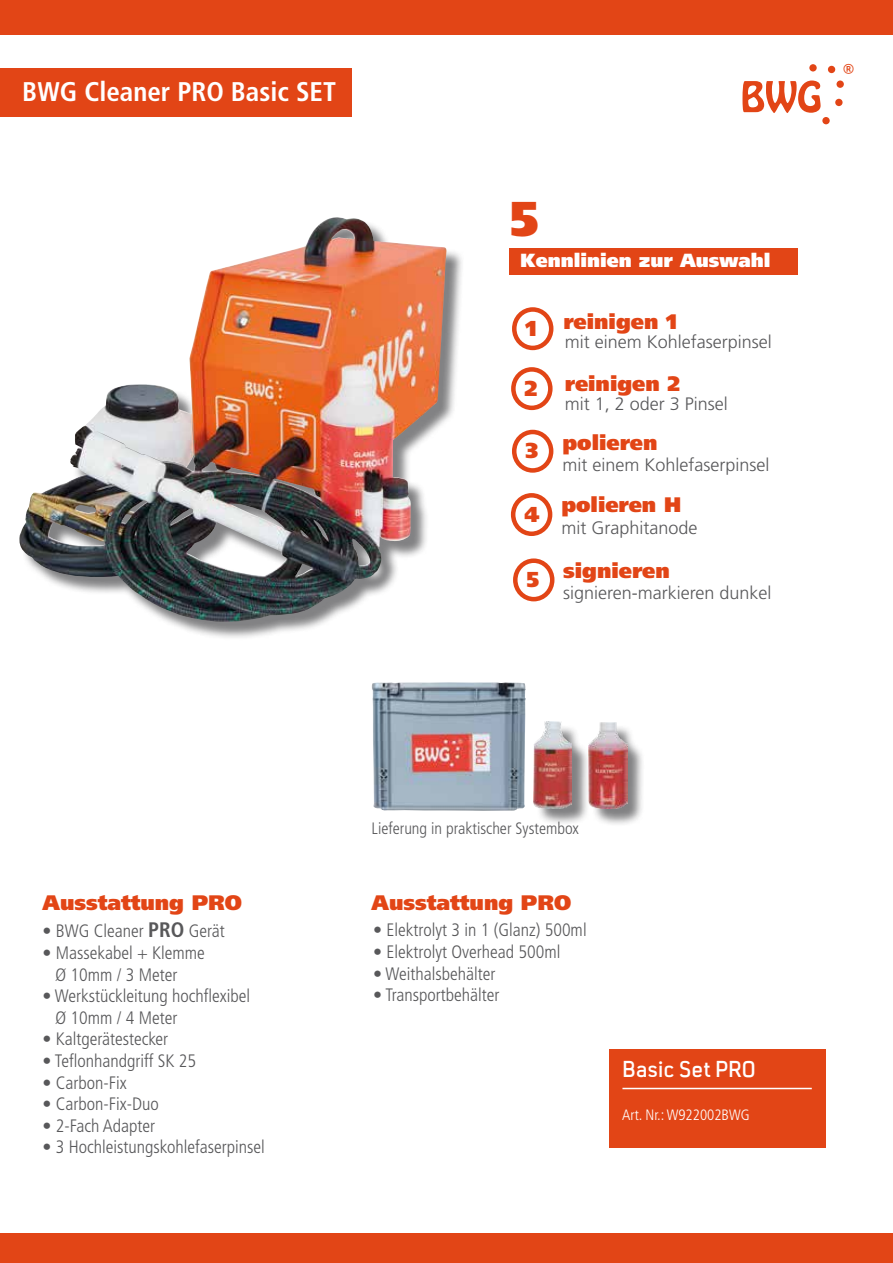
<style>
.page{position:relative;width:893px;height:1263px;background:#fff}
.page>*{position:absolute;margin:0;border:0;box-sizing:border-box;transform-origin:0 0}
.t1{font:900 48.9px "Frutiger LT Std";color:#e24516}
.t2{font:700 condensed 27px "Frutiger LT Std";color:#fff}
.t3{font:600 24px "Neustadt";color:#fff}
.t4{font:900 21.6px "Frutiger LT Std";color:#e24516}
.t5{font:900 21px "Frutiger LT Std";color:#e24516}
.t6{font:900 19.05px "Frutiger LT Std";color:#fff}
.t7{font:300 condensed 18px/21.6px "Frutiger LT Std";color:#58585a}
.t8{font:300 18px "Frutiger LT Std";color:#58585a}
.t9{font:300 condensed 16.5px "Frutiger LT Std";color:#58585a}
.t10{font:300 condensed 15px "Frutiger LT Std";color:#fff}
.t11{font:600 12.45px "Neustadt";color:#e24516}
.s1{font-weight:700;font-size:21px}
</style>
<div class="page">
<div style="left:0;top:1233px;width:893px;height:30px;background:#e24516"></div>
<div style="left:0;top:0;width:893px;height:34px;background:#e24516"></div>
<svg style="left:742px;top:80px;width:79px;height:33px"></svg>
<div style="left:809px;top:64px;width:8px;height:7px;background:#e24516;border-radius:50%"></div>
<div style="left:835px;top:99px;width:7px;height:7px;background:#e24516;border-radius:50%"></div>
<div style="left:836px;top:81px;width:8px;height:7px;background:#e24516;border-radius:50%"></div>
<div style="left:828px;top:66px;width:7px;height:7px;background:#e24516;border-radius:50%"></div>
<div style="left:822px;top:117px;width:8px;height:7px;background:#e24516;border-radius:50%"></div>
<div style="left:609px;top:1049px;width:216px;height:99px;background:#e24516"></div>
<hr style="left:622px;top:1088px;width:190px;height:1px;background:#fff">
<div style="left:0;top:68px;width:352px;height:49px;background:#e24516"></div>
<div style="left:510px;top:248px;width:288px;height:26px;background:#e24516"></div>
<div style="left:536px;top:725px;width:54px;height:101px;background:#58585a;opacity:.75"></div>
<img style="left:533px;top:722px;width:39px;height:86px">
<div style="left:592px;top:724px;width:54px;height:103px;background:#58585a;opacity:.75"></div>
<img style="left:589px;top:722px;width:38px;height:86px">
<img style="left:372px;top:682px;width:154px;height:129px">
<div style="left:22px;top:220px;width:443px;height:420px;background:#58585a;opacity:.75"></div>
<img style="left:19px;top:217px;width:427px;height:405px">
<div style="left:513px;top:558px;width:41px;height:43px;border:4px solid #e24516;border-radius:50%"></div>
<div style="left:512px;top:307px;width:41px;height:43px;border:4px solid #e24516;border-radius:50%"></div>
<div style="left:511px;top:367px;width:42px;height:43px;border:4px solid #e24516;border-radius:50%"></div>
<div style="left:512px;top:430px;width:41px;height:43px;border:4px solid #e24516;border-radius:50%"></div>
<div style="left:511px;top:493px;width:41px;height:43px;border:4px solid #e24516;border-radius:50%"></div>
<h2 class="t2" style="left:22px;top:76px;width:315px">BWG Cleaner PRO Basic SET</h2>
<h1 class="t1" style="left:510px;top:189px;width:30px">5</h1>
<p class="t6" style="left:520px;top:249px;width:252px">Kennlinien zur Auswahl</p>
<p class="t4" style="left:525px;top:315px;width:13px">1</p>
<p class="t4" style="left:525px;top:375px;width:14px">2</p>
<p class="t4" style="left:525px;top:438px;width:14px">3</p>
<p class="t4" style="left:524px;top:501px;width:17px">4</p>
<p class="t4" style="left:526px;top:566px;width:14px">5</p>
<p class="t5" style="left:563px;top:309px;width:115px">reinigen 1</p>
<p class="t8" style="left:565px;top:332px;width:208px">mit einem Kohlefaserpinsel</p>
<p class="t5" style="left:565px;top:371px;width:117px">reinigen 2</p>
<p class="t5" style="left:562px;top:430px;width:96px">polieren</p>
<p class="t8" style="left:565px;top:394px;width:165px">mit 1, 2 oder 3 Pinsel</p>
<p class="t8" style="left:562px;top:455px;width:208px">mit einem Kohlefaserpinsel</p>
<p class="t5" style="left:561px;top:492px;width:121px">polieren H</p>
<p class="t8" style="left:561px;top:517px;width:138px">mit Graphitanode</p>
<p class="t5" style="left:563px;top:557px;width:108px">signieren</p>
<p class="t8" style="left:563px;top:582px;width:210px">signieren-markieren dunkel</p>
<p class="t11" style="left:842px;top:63px;width:14px">®</p>
<p class="t9" style="left:372px;top:819px;width:209px">Lieferung in praktischer Systembox</p>
<p class="t5" style="left:43px;top:890px;width:201px">Ausstattung PRO</p>
<p class="t5" style="left:372px;top:890px;width:201px">Ausstattung PRO</p>
<p class="t7" style="left:373px;top:920px;width:215px">• Elektrolyt 3 in 1 (Glanz) 500ml</p>
<p class="t7" style="left:373px;top:941px;width:189px">• Elektrolyt Overhead 500ml</p>
<p class="t7" style="left:373px;top:963px;width:124px">• Weithalsbehälter</p>
<p class="t7" style="left:373px;top:984px;width:128px">• Transportbehälter</p>
<p class="t7" style="left:43px;top:920px;width:184px">• BWG Cleaner <span class="s1">PRO</span> Gerät</p>
<p class="t7" style="left:55px;top:942px;width:151px;text-indent:-13px">• Massekabel + Klemme<br>Ø 10mm / 3 Meter</p>
<p class="t7" style="left:55px;top:985px;width:196px;text-indent:-13px">• Werkstückleitung hochflexibel<br>Ø 10mm / 4 Meter</p>
<p class="t7" style="left:43px;top:1028px;width:127px">• Kaltgerätestecker</p>
<p class="t7" style="left:43px;top:1050px;width:155px">• Teflonhandgriff SK 25</p>
<p class="t7" style="left:43px;top:1072px;width:86px">• Carbon-Fix</p>
<p class="t7" style="left:43px;top:1093px;width:118px">• Carbon-Fix-Duo</p>
<p class="t7" style="left:43px;top:1115px;width:114px">• 2-Fach Adapter</p>
<p class="t7" style="left:43px;top:1136px;width:224px">• 3 Hochleistungskohlefaserpinsel</p>
<h3 class="t3" style="left:622px;top:1056px;width:135px">Basic Set PRO</h3>
<p class="t10" style="left:622px;top:1106px;width:129px">Art. Nr.: W922002BWG</p>
</div>
